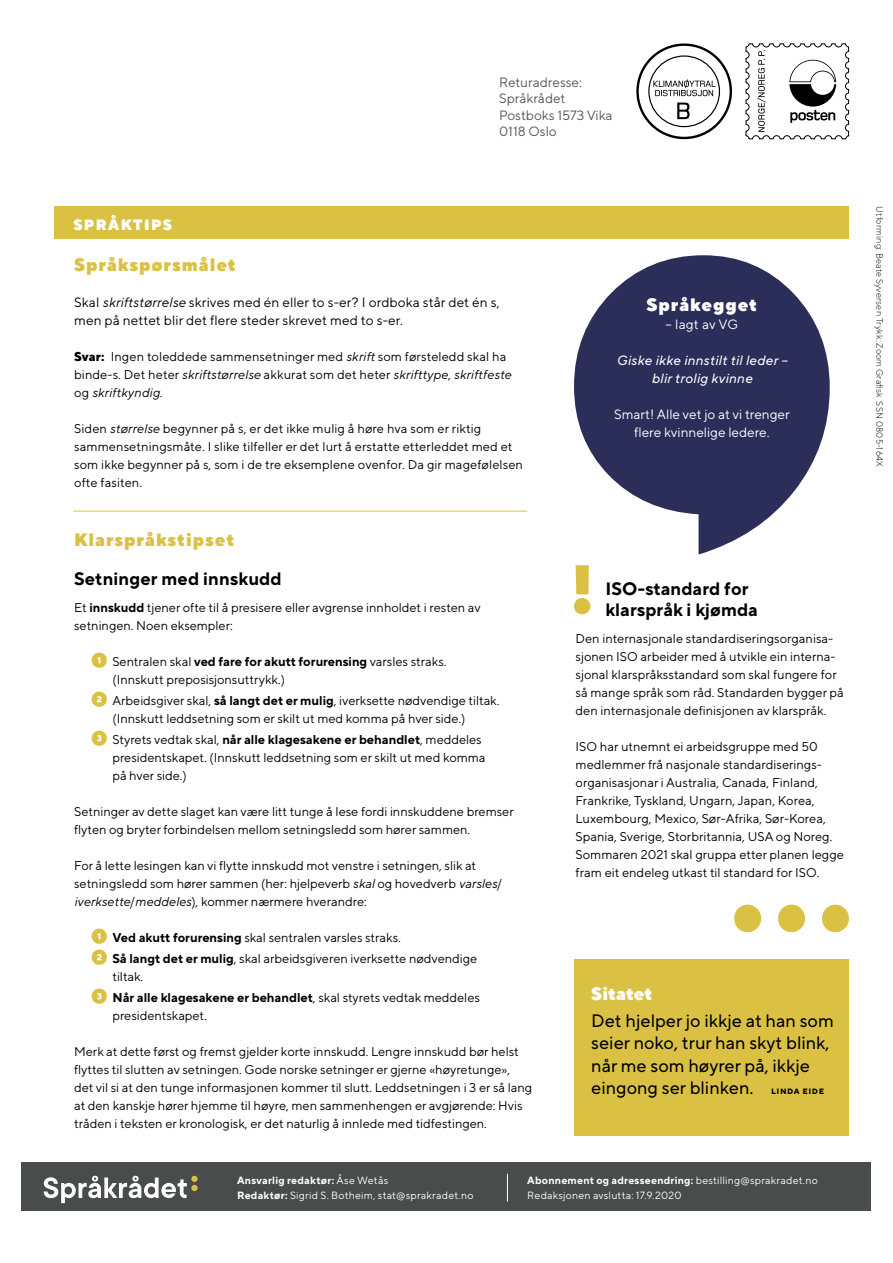
<style>
.page{position:relative;width:893px;height:1263px;background:#fff}
.page>*{position:absolute;margin:0;border:0;box-sizing:border-box;transform-origin:0 0}
.t1{font:18px/22.5px "TT Norms Pro";color:#000}
.t2{font:700 18px/21px "TT Norms Pro";letter-spacing:.005em;color:#000}
.t3{font:900 18px "TT Norms Pro";letter-spacing:.05em;color:#dbc143}
.t4{font:900 18px "TT Norms Pro";letter-spacing:.05em;color:#fff}
.t5{font:900 18px "TT Norms Pro";color:#fff}
.t6{font:900 15px "TT Norms Pro";letter-spacing:.09em;color:#fff}
.t7{font:13.5px/18px "TT Norms Pro";letter-spacing:.01em;color:#000}
.t8{font:13.5px/18px "TT Norms Pro";color:#fff;text-align:center}
.t9{font:13.5px/16.2px "TT Norms Pro";color:#575756}
.t10{font:italic 13.5px/18px "TT Norms Pro";letter-spacing:.015em;color:#fff;text-align:center}
.t11{font:12.75px/18px "TT Norms Pro";color:#000}
.t12{font:10.5px/15px "TT Norms Pro";letter-spacing:.025em;color:#fff}
.t13{font:300 9px "TT Norms Pro";letter-spacing:.025em;color:#000}
.s1{font-style:italic}
.s2{font-weight:800}
.s3{font-weight:700}
.s4{font-weight:800;font-size:16.5px;color:#dbc143}
.s5{font-weight:700;font-size:9px}
</style>
<div class="page">
<div style="left:21px;top:1162px;width:850px;height:48px;background:#484d4c"></div>
<svg style="left:507px;top:1174px;width:1px;height:27px"></svg>
<svg style="left:745px;top:43px;width:104px;height:97px"></svg>
<svg style="left:636px;top:43px;width:96px;height:96px"></svg>
<div style="left:54px;top:206px;width:795px;height:33px;background:#dbc143"></div>
<svg style="left:44px;top:1176px;width:154px;height:27px"></svg>
<div style="left:574px;top:960px;width:275px;height:176px;background:#dbc143"></div>
<hr style="left:73px;top:511px;width:454px;height:1px;background:#dbc143">
<svg style="left:574px;top:255px;width:256px;height:299px;fill:#2c2e5a"></svg>
<svg style="left:734px;top:905px;width:115px;height:27px"></svg>
<svg style="left:574px;top:565px;width:16px;height:49px"></svg>
<p class="t9" style="left:499px;top:73px;width:115px">Returadresse:<br>Språkrådet<br>Postboks 1573 Vika<br>0118 Oslo</p>
<p class="t6" style="left:73px;top:214px;width:100px">SPRÅKTIPS</p>
<p class="t13" style="left:886px;top:206px;width:262px;rotate:90deg">Utforming: Beate Syversen Trykk: Zoom Grafisk SSN 0805-164X</p>
<h1 class="t3" style="left:74px;top:250px;width:163px">Språkspørsmålet</h1>
<p class="t7" style="left:74px;top:292px;width:427px">Skal <span class="s1">skriftstørrelse</span> skrives med én eller to s-er? I ordboka står det én s, men på nettet blir det flere steder skrevet med to s-er.</p>
<p class="t11" style="left:74px;top:346px;width:439px"><span class="s2">Svar:</span> Ingen toleddede sammensetninger med <span class="s1">skrift</span> som førsteledd skal ha binde-s. Det heter <span class="s1">skriftstørrelse</span> akkurat som det heter <span class="s1">skrifttype</span>, <span class="s1">skriftfeste </span>og <span class="s1">skriftkyndig</span>.</p>
<p class="t11" style="left:74px;top:418px;width:450px">Siden <span class="s1">størrelse</span> begynner på s, er det ikke mulig å høre hva som er riktig sammensetningsmåte. I slike tilfeller er det lurt å erstatte etterleddet med et som ikke begynner på s, som i de tre eksemplene ovenfor. Da gir magefølelsen ofte fasiten.</p>
<h1 class="t4" style="left:646px;top:291px;width:112px">Språkegget</h1>
<p class="t8" style="left:665px;top:314px;width:74px">– lagt av VG</p>
<p class="t10" style="left:616px;top:350px;width:172px">Giske ikke innstilt til leder – blir trolig kvinne</p>
<p class="t8" style="left:614px;top:404px;width:177px">Smart! Alle vet jo at vi trenger flere kvinnelige ledere.</p>
<h1 class="t3" style="left:74px;top:526px;width:162px">Klarspråkstipset</h1>
<h1 class="t2" style="left:74px;top:567px;width:209px">Setninger med innskudd</h1>
<p class="t11" style="left:74px;top:597px;width:408px">Et <span class="s3">innskudd</span> tjener ofte til å presisere eller avgrense innholdet i resten av setningen. Noen eksempler:</p>
<p class="t11" style="left:112px;top:651px;width:336px;text-indent:-21px"><span class="s4">❶</span> Sentralen skal <span class="s3">ved fare for akutt forurensing</span> varsles straks. (Innskutt preposisjonsuttrykk.)</p>
<p class="t11" style="left:112px;top:690px;width:389px;text-indent:-21px"><span class="s4">❷</span> Arbeidsgiver skal, <span class="s3">så langt det er mulig</span>, iverksette nødvendige tiltak. (Innskutt leddsetning som er skilt ut med komma på hver side.)</p>
<p class="t11" style="left:112px;top:729px;width:375px;text-indent:-21px"><span class="s4">❸</span> Styrets vedtak skal, <span class="s3">når alle klagesakene er behandlet</span>, meddeles presidentskapet. (Innskutt leddsetning som er skilt ut med komma på hver side.)</p>
<p class="t11" style="left:74px;top:802px;width:441px">Setninger av dette slaget kan være litt tunge å lese fordi innskuddene bremser flyten og bryter forbindelsen mellom setningsledd som hører sammen.</p>
<p class="t11" style="left:74px;top:856px;width:429px">For å lette lesingen kan vi flytte innskudd mot venstre i setningen, slik at setningsledd som hører sammen (her: hjelpeverb <span class="s1">skal</span> og hovedverb <span class="s1">varsles</span>/ <span class="s1">iverksette</span>/<span class="s1">meddeles</span>), kommer nærmere hverandre:</p>
<p class="t11" style="left:91px;top:926px;width:388px;line-height:21px"><span class="s4">❶</span> <span class="s3">Ved akutt forurensing</span> skal sentralen varsles straks.<br><span class="s4">❷</span> <span class="s3">Så langt det er mulig</span>, skal arbeidsgiveren iverksette nødvendige</p>
<p class="t11" style="left:91px;top:965px;width:390px;line-height:21px;text-indent:21px">tiltak.<br><span class="s4">❸</span> <span class="s3">Når alle klagesakene er behandlet</span>, skal styrets vedtak meddeles</p>
<p class="t11" style="left:112px;top:1006px;width:96px">presidentskapet.</p>
<p class="t11" style="left:74px;top:1042px;width:460px">Merk at dette først og fremst gjelder korte innskudd. Lengre innskudd bør helst flyttes til slutten av setningen. Gode norske setninger er gjerne «høyretunge», det vil si at den tunge informasjonen kommer til slutt. Leddsetningen i 3 er så lang at den kanskje hører hjemme til høyre, men sammenhengen er avgjørende: Hvis tråden i teksten er kronologisk, er det naturlig å innlede med tidfestingen.</p>
<h1 class="t2" style="left:605px;top:577px;width:154px">ISO-standard for klarspråk i kjømda</h1>
<p class="t11" style="left:576px;top:629px;width:270px">Den internasjonale standardiseringsorganisa&shy;sjonen ISO arbeider med å utvikle ein interna&shy;sjonal klarspråksstandard som skal fungere for så mange språk som råd. Standarden bygger på den internasjonale definisjonen av klarspråk.</p>
<p class="t11" style="left:576px;top:737px;width:270px">ISO har utnemnt ei arbeidsgruppe med 50 medlemmer frå nasjonale standardiserings&shy;organisasjonar i Australia, Canada, Finland, Frankrike, Tyskland, Ungarn, Japan, Korea, Luxembourg, Mexico, Sør-Afrika, Sør-Korea, Spania, Sverige, Storbritannia, USA og Noreg.<br>Sommaren 2021 skal gruppa etter planen legge fram eit endeleg utkast til standard for ISO.</p>
<h1 class="t5" style="left:591px;top:979px;width:63px">Sitatet</h1>
<h1 class="t1" style="left:591px;top:1007px;width:244px">Det hjelper jo ikkje at han som seier noko, trur han skyt blink, når me som høyrer på, ikkje eingong ser blinken. <span class="s5">linda eide</span></h1>
<p class="t12" style="left:237px;top:1172px;width:238px"><span class="s3">Ansvarlig redaktør:</span> Åse Wetås<br><span class="s3">Redaktør:</span> Sigrid S. Botheim, stat@sprakradet.no</p>
<p class="t12" style="left:527px;top:1172px;width:292px"><span class="s3">Abonnement og adresseendring:</span> bestilling@sprakradet.no<br>Redaksjonen avslutta: 17.9.2020</p>
</div>
